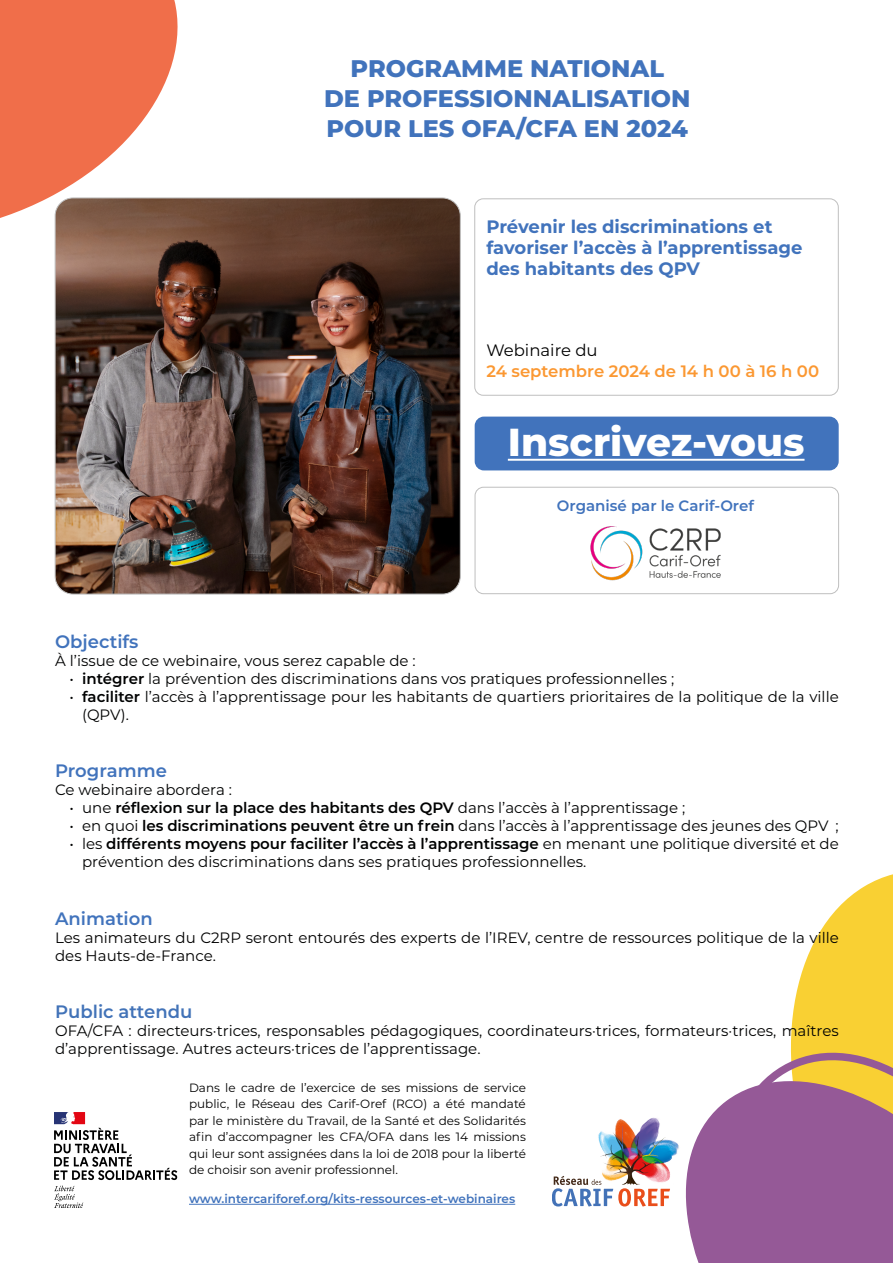
<style>
.page{position:relative;width:893px;height:1263px;background:#fff}
.page>*{position:absolute;margin:0;border:0;box-sizing:border-box;transform-origin:0 0}
.t1{font:800 39px "Montserrat";color:#fff}
.t2{font:800 24px/30px "Montserrat";color:#4173bc;text-align:center}
.t3{font:700 18px/21px "Montserrat";color:#4173bc}
.t4{font:600 18px "Montserrat";color:#4173bc}
.t5{font:600 18px "Montserrat";color:#4273b8}
.t6{font:600 16.5px "Montserrat";color:#fb9832}
.t7{font:16.5px "Montserrat";color:#000}
.t8{font:15px/18px "Montserrat";color:#010202}
.t9{font:15px/18px "Montserrat";color:#000}
.t10{font:600 15px "Montserrat";color:#010202}
.t11{font:600 15px "Montserrat";color:#4173bc}
.t12{font:12px/16.5px "Montserrat";color:#000;text-align:justify}
.t13{font:600 12px "Montserrat";color:#4173bc}
.s1{font-weight:600}
.s2{font-weight:400}
</style>
<div class="page">
<svg style="left:0;top:0;width:208px;height:255px;fill:#f06e4a"></svg>
<svg style="left:791px;top:874px;width:102px;height:161px;fill:#f9d033"></svg>
<svg style="left:663px;top:1122px;width:43px;height:141px"></svg>
<svg style="left:706px;top:1035px;width:187px;height:228px;background:#ac7996"></svg>
<img style="left:598px;top:1117px;width:88px;height:73px">
<svg style="left:553px;top:1176px;width:117px;height:30px"></svg>
<svg style="left:54px;top:1186px;width:29px;height:21px"></svg>
<svg style="left:54px;top:1112px;width:123px;height:68px"></svg>
<div style="left:475px;top:417px;width:363px;height:53px;background:#4173bc;border-radius:9px"></div>
<hr style="left:508px;top:459px;width:296px;height:2px;background:#fff">
<div style="left:475px;top:417px;width:364px;height:53px;border:2px solid #4173bc;border-radius:9px"></div>
<div style="left:475px;top:487px;width:364px;height:107px;border:1px solid #bfbfbf;border-radius:9px"></div>
<img style="left:590px;top:526px;width:131px;height:55px">
<hr style="left:189px;top:1204px;width:326px;height:1px;background:#4173bc">
<img style="left:55px;top:198px;width:405px;height:396px">
<div style="left:474px;top:198px;width:365px;height:198px;border:1px solid #bfbfbf;border-radius:9px"></div>
<h2 class="t2" style="left:324px;top:52px;width:368px">PROGRAMME NATIONAL<br>DE PROFESSIONNALISATION<br>POUR LES OFA/CFA EN 2024</h2>
<p class="t3" style="left:486px;top:216px;width:318px">Prévenir les discriminations et favoriser l’accès à l’apprentissage des habitants des QPV</p>
<p class="t7" style="left:486px;top:339px;width:113px">Webinaire du</p>
<p class="t6" style="left:486px;top:360px;width:334px">24 septembre 2024 de 14 h 00 à 16 h 00</p>
<h1 class="t1" style="left:508px;top:413px;width:298px">Inscrivez-vous</h1>
<p class="t11" style="left:557px;top:495px;width:199px">Organisé par le Carif-Oref</p>
<p class="t4" style="left:55px;top:628px;width:85px">Objectifs</p>
<p class="t8" style="left:55px;top:651px;width:362px">À l’issue de ce webinaire, vous serez capable de :</p>
<p class="t8" style="left:69px;top:669px;width:606px">• <span class="s1">intégrer</span> la prévention des discriminations dans vos pratiques professionnelles ;</p>
<p class="t8" style="left:82px;top:687px;width:758px;text-indent:-13px">• <span class="s1">faciliter</span> l’accès à l’apprentissage pour les habitants de quartiers prioritaires de la politique de la ville (QPV).</p>
<p class="t4" style="left:55px;top:758px;width:113px">Programme</p>
<p class="t8" style="left:55px;top:780px;width:178px">Ce webinaire abordera :</p>
<p class="t10" style="left:69px;top:797px;width:617px"><span class="s2">• une</span> réflexion sur la place des habitants des QPV <span class="s2">dans l’accès à l’apprentissage ;</span></p>
<p class="t8" style="left:69px;top:816px;width:771px">• en quoi <span class="s1">les discriminations peuvent être un frein</span> dans l’accès à l’apprentissage des jeunes des QPV ;</p>
<p class="t8" style="left:82px;top:834px;width:758px;text-indent:-13px">• les <span class="s1">différents moyens pour faciliter l’accès à l’apprentissage</span> en menant une politique diversité et de prévention des discriminations dans ses pratiques professionnelles.</p>
<p class="t4" style="left:55px;top:905px;width:99px">Animation</p>
<p class="t9" style="left:55px;top:928px;width:785px">Les animateurs du C2RP seront entourés des experts de l’IREV, centre de ressources politique de la ville des Hauts-de-France.</p>
<p class="t5" style="left:55px;top:999px;width:139px">Public attendu</p>
<p class="t8" style="left:55px;top:1021px;width:785px">OFA/CFA : directeurs·trices, responsables pédagogiques, coordinateurs·trices, formateurs·trices, maîtres d’apprentissage. Autres acteurs·trices de l’apprentissage.</p>
<p class="t12" style="left:189px;top:1079px;width:338px">Dans le cadre de l’exercice de ses missions de service public, le Réseau des Carif-Oref (RCO) a été mandaté par le ministère du Travail, de la Santé et des Solidarités afin d’accompagner les CFA/OFA dans les 14 missions qui leur sont assignées dans la loi de 2018 pour la liberté de choisir son avenir professionnel.</p>
<p class="t13" style="left:189px;top:1190px;width:328px">www.intercariforef.org/kits-ressources-et-webinaires</p>
</div>
